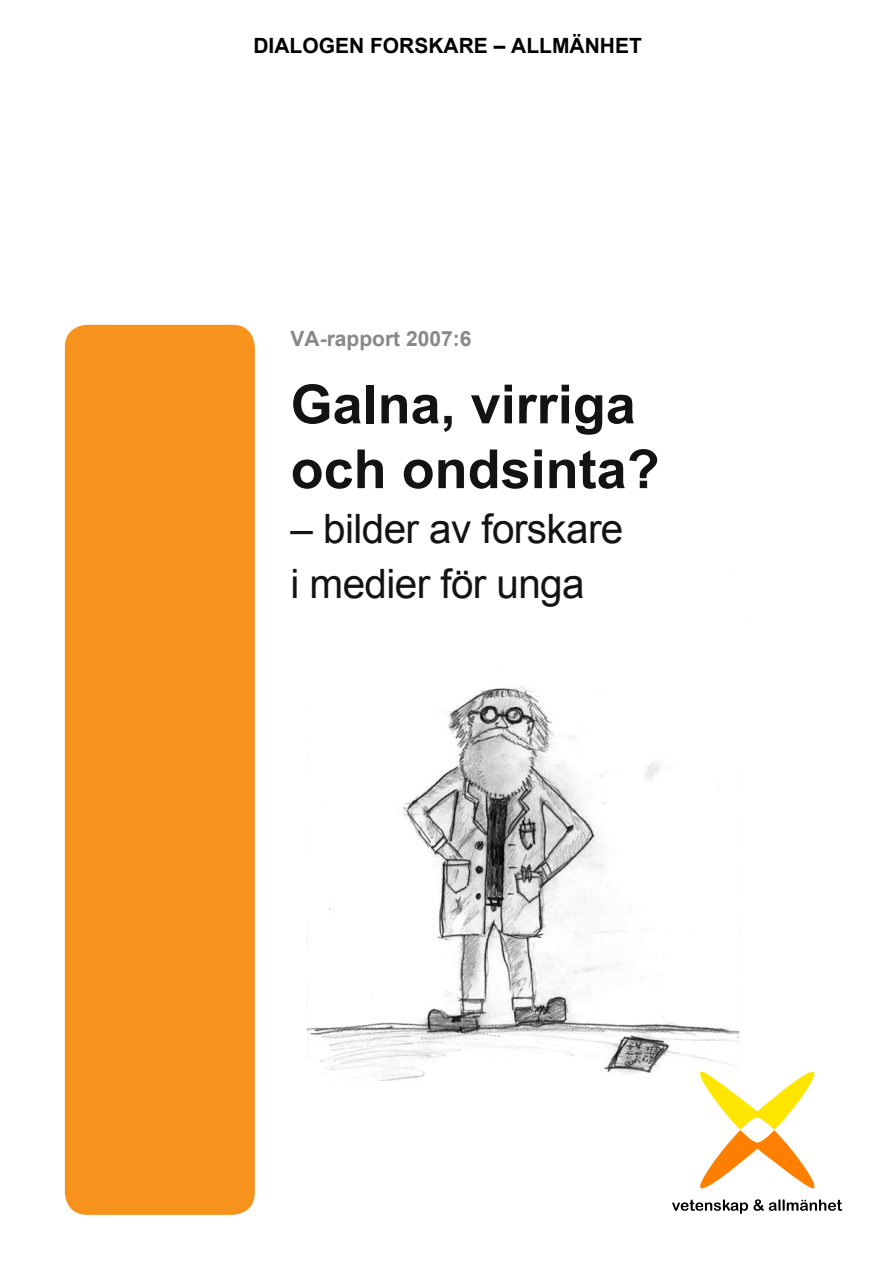
<style>
.page{position:relative;width:893px;height:1263px;background:#fff}
.page>*{position:absolute;margin:0;border:0;box-sizing:border-box;transform-origin:0 0}
.t1{font:700 54px/64.8px "Arial";color:#131314}
.t2{font:40.5px/54.8px "Arial";letter-spacing:-.015em;color:#131314}
.t3{font:700 21px "Arial";color:#000}
.t4{font:700 21px "Arial";color:#86888b}
</style>
<div class="page">
<img style="left:306px;top:685px;width:434px;height:395px">
<div style="left:65px;top:325px;width:190px;height:890px;background:#f7931d;border-radius:22px"></div>
<svg style="left:672px;top:1199px;width:170px;height:15px"></svg>
<svg style="left:693px;top:1072px;width:122px;height:116px"></svg>
<svg style="left:740px;top:1118px;width:34px;height:24px"></svg>
<p class="t3" style="left:253px;top:32px;width:390px">DIALOGEN FORSKARE – ALLMÄNHET</p>
<p class="t4" style="left:291px;top:325px;width:182px">VA-rapport 2007:6</p>
<h1 class="t1" style="left:291px;top:374px;width:371px">Galna, virriga och ondsinta?</h1>
<p class="t2" style="left:291px;top:502px;width:334px">– bilder av forskare i medier för unga</p>
</div>
